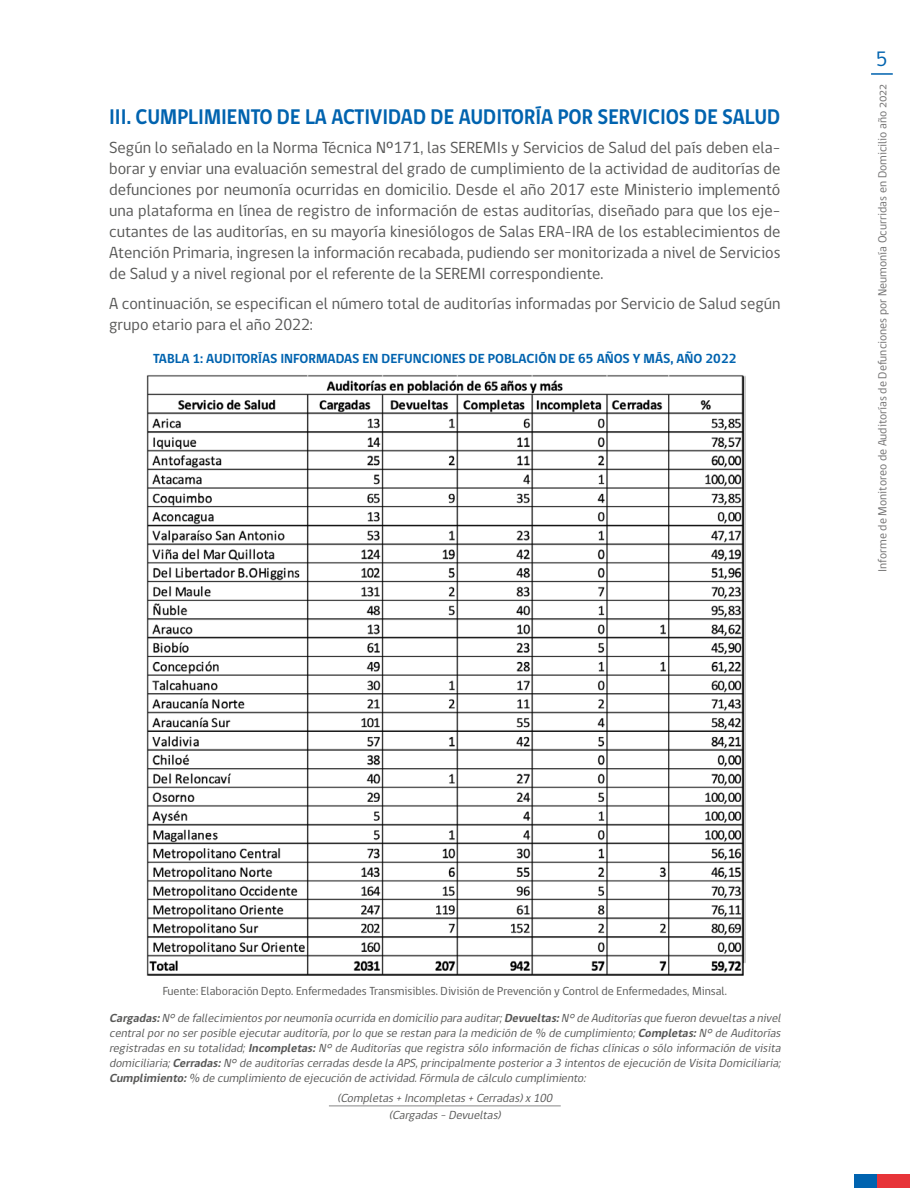
<style>
.page{position:relative;width:918px;height:1188px;background:#fff}
.page>*{position:absolute;margin:0;border:0;box-sizing:border-box;transform-origin:0 0}
.t1{font:700 21.75px "gob CL";color:#0063af;scale:.92 1}
.t2{font:21.3px "gob CL";color:#0063af}
.t3{font:16.5px/21px "gob CL";color:#575756;text-align:justify}
.t4{font:700 13.5px "gob CL";color:#0063af}
.t5{font:italic 12px/15px "gob CL";color:#575756;text-align:justify}
.t6{font:12px "gob CL";color:#575756}
.t7{font:12px "gob CL";color:#706f6f}
.s1{font-weight:700}
</style>
<div class="page">
<hr style="left:871px;top:73px;width:22px;height:2px;background:#0063af">
<div style="left:854px;top:1174px;width:23px;height:14px;background:#0063af"></div>
<div style="left:877px;top:1174px;width:33px;height:14px;background:#e73439"></div>
<img style="left:146px;top:375px;width:599px;height:601px">
<hr style="left:329px;top:1106px;width:232px;height:1px;background:#878787">
<h1 class="t1" style="left:109px;top:101px;width:731px">III. CUMPLIMIENTO DE LA ACTIVIDAD DE AUDITORÍA POR SERVICIOS DE SALUD</h1>
<p class="t3" style="left:109px;top:138px;width:673px">Según lo señalado en la Norma Técnica Nº171, las SEREMIs y Servicios de Salud del país deben ela&shy;borar y enviar una evaluación semestral del grado de cumplimiento de la actividad de auditorías de defunciones por neumonía ocurridas en domicilio. Desde el año 2017 este Ministerio implementó una plataforma en línea de registro de información de estas auditorías, diseñado para que los eje&shy;cutantes de las auditorías, en su mayoría kinesiólogos de Salas ERA-IRA de los establecimientos de Atención Primaria, ingresen la información recabada, pudiendo ser monitorizada a nivel de Servicios de Salud y a nivel regional por el referente de la SEREMI correspondiente.</p>
<p class="t3" style="left:109px;top:293px;width:673px">A continuación, se especifican el número total de auditorías informadas por Servicio de Salud según grupo etario para el año 2022:</p>
<p class="t4" style="left:153px;top:349px;width:585px">TABLA 1: AUDITORÍAS INFORMADAS EN DEFUNCIONES DE POBLACIÓN DE 65 AÑOS Y MÁS, AÑO 2022</p>
<p class="t2" style="left:876px;top:44px;width:13px">5</p>
<p class="t7" style="left:874px;top:572px;width:490px;rotate:-90deg">Informe de Monitoreo de Auditorías de Defunciones por Neumonía Ocurridas en Domicilio año 2022</p>
<p class="t6" style="left:163px;top:982px;width:566px">Fuente: Elaboración Depto. Enfermedades Transmisibles. División de Prevención y Control de Enfermedades, Minsal.</p>
<p class="t5" style="left:109px;top:1011px;width:676px"><span class="s1">Cargadas:</span>N°defallecimientosporneumoníaocurridaendomicilio paraauditar;<span class="s1">Devueltas:</span>N°deAuditoríasquefuerondevueltasanivel centralporno serposibleejecutarauditoría,porlo queserestanparalamediciónde% decumplimiento;<span class="s1">Completas:</span>N°deAuditorías registradasensutotalidad;<span class="s1">Incompletas:</span>N°deAuditoríasqueregistrasólo informacióndefichasclínicaso sólo informacióndevisita domiciliaria;<span class="s1">Cerradas:</span>N°deauditoríascerradasdesdelaAPS,principalmenteposteriora3 intentosdeejecucióndeVisitaDomiciliaria; <span class="s1">Cumplimiento:</span>% decumplimiento deejecucióndeactividad.Fórmuladecálculo cumplimiento:</p>
<p class="t5" style="left:337px;top:1089px;width:220px;line-height:17.5px;text-align:center">(Completas+Incompletas+Cerradas)x100 (Cargadas-Devueltas)</p>
</div>
